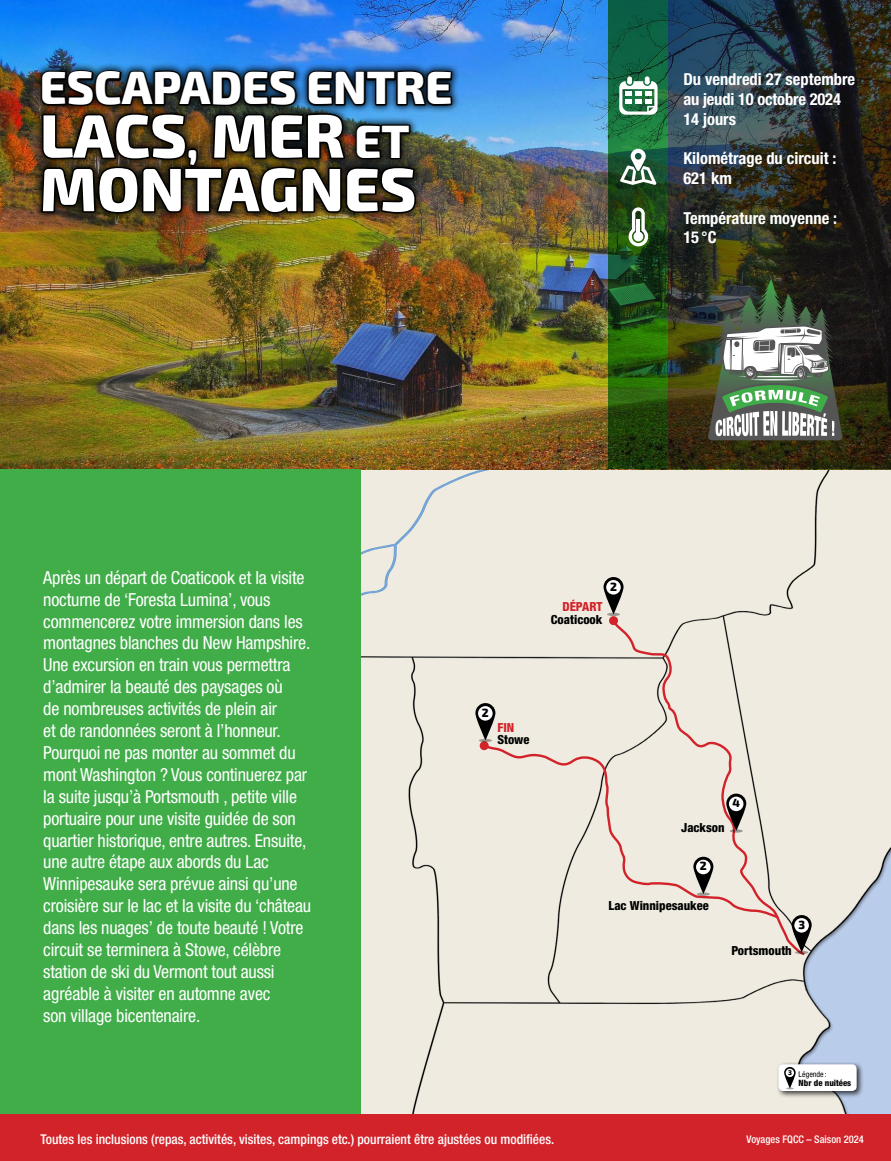
<style>
.page{position:relative;width:891px;height:1161px;background:#fff}
.page>*{position:absolute;margin:0;border:0;box-sizing:border-box;transform-origin:0 0}
.t1{font:800 61.2px/53.6px "Exo 2";color:#fff}
.t2{font:800 45.9px "Exo 2";color:#fff}
.t3{font:condensed 18px/21.9px "Helvetica Neue";letter-spacing:-.01em;color:#fff}
.t4{font:700 condensed 16.5px/19.8px "Helvetica Neue";color:#fff}
.t5{font:500 condensed 13.5px "Helvetica Neue";color:#fff}
.t6{font:800 condensed 12.6px "Helvetica Neue";color:#000}
.t7{font:800 condensed 12.6px "Helvetica Neue";color:#d2232a}
.t8{font:800 11.7px "Exo 2";color:#000}
.t9{font:500 condensed 10.5px "Helvetica Neue";color:#fff}
.t10{font:800 condensed 8.7px "Helvetica Neue";color:#000}
.t11{font:condensed 7.95px "Helvetica Neue";color:#000}
.t12{font:800 6.75px "Exo 2";color:#000}
.s1{font-size:45.9px}
</style>
<div class="page">
<img style="left:360px;top:469px;width:531px;height:646px">
<div style="left:776px;top:1062px;width:88px;height:36px;background:#000;opacity:.75"></div>
<div style="left:779px;top:1064px;width:78px;height:27px;background:#fff;border-radius:5px"></div>
<svg style="left:784px;top:1067px;width:12px;height:21px"></svg>
<div style="left:786px;top:1069px;width:8px;height:8px;background:#fff;border-radius:50%"></div>
<img style="left:0;top:0;width:609px;height:469px">
<img style="left:668px;top:0;width:223px;height:469px">
<svg style="left:609px;top:0;width:59px;height:469px;background:#1b5621"></svg>
<div style="left:0;top:469px;width:360px;height:651px;background:#41ad49"></div>
<div style="left:627px;top:76px;width:5px;height:8px;background:#fff;border-radius:2px"></div>
<div style="left:645px;top:76px;width:5px;height:8px;background:#fff;border-radius:2px"></div>
<svg style="left:619px;top:81px;width:39px;height:34px"></svg>
<svg style="left:620px;top:149px;width:36px;height:36px"></svg>
<svg style="left:629px;top:207px;width:19px;height:39px"></svg>
<div style="left:633px;top:232px;width:10px;height:9px;background:#fff;border-radius:50%"></div>
<hr style="left:637px;top:219px;width:3px;height:17px;background:#fff">
<div style="left:0;top:1115px;width:891px;height:46px;background:#d2232a"></div>
<div style="left:33px;top:62px;width:428px;height:159px;background:#000;opacity:.8"></div>
<img style="left:39px;top:0;width:415px;height:215px">
<svg style="left:708px;top:279px;width:134px;height:161px"></svg>
<svg style="left:607px;top:613px;width:13px;height:3px"></svg>
<svg style="left:604px;top:577px;width:20px;height:37px"></svg>
<div style="left:606px;top:580px;width:15px;height:15px;background:#fff;border-radius:50%"></div>
<svg style="left:609px;top:616px;width:9px;height:9px"></svg>
<div style="left:610px;top:618px;width:196px;height:339px;background:#efebe0"></div>
<svg style="left:795px;top:951px;width:13px;height:3px"></svg>
<svg style="left:792px;top:915px;width:20px;height:37px"></svg>
<div style="left:794px;top:918px;width:15px;height:15px;background:#fff;border-radius:50%"></div>
<svg style="left:480px;top:741px;width:9px;height:9px"></svg>
<svg style="left:479px;top:739px;width:13px;height:3px"></svg>
<svg style="left:475px;top:703px;width:20px;height:37px"></svg>
<div style="left:478px;top:706px;width:15px;height:15px;background:#fff;border-radius:50%"></div>
<div style="left:481px;top:743px;width:299px;height:177px;background:#efebe0"></div>
<svg style="left:697px;top:892px;width:13px;height:4px"></svg>
<svg style="left:693px;top:857px;width:20px;height:37px"></svg>
<div style="left:696px;top:860px;width:15px;height:14px;background:#fff;border-radius:50%"></div>
<h2 class="t2" style="left:40px;top:60px;width:414px">ESCAPADES ENTRE</h2>
<h1 class="t1" style="left:40px;top:111px;width:378px">LACS<span class="s1">,</span> MER <span class="s1">ET<br></span>MONTAGNES</h1>
<p class="t4" style="left:683px;top:69px;width:173px">Du vendredi 27 septembre au jeudi 10 octobre 2024<br>14 jours</p>
<p class="t4" style="left:683px;top:148px;width:155px">Kilométrage du circuit :<br>621 km</p>
<p class="t4" style="left:683px;top:208px;width:155px">Température moyenne :<br>15 °C</p>
<p class="t3" style="left:43px;top:566px;width:269px">Après un départ de Coaticook et la visite nocturne de ‘Foresta Lumina’, vous commencerez votre immersion dans les montagnes blanches du New Hampshire.<br>Une excursion en train vous permettra d’admirer la beauté des paysages où<br>de nombreuses activités de plein air<br>et de randonnées seront à l’honneur.<br>Pourquoi ne pas monter au sommet du mont Washington ? Vous continuerez par la suite jusqu’à Portsmouth , petite ville portuaire pour une visite guidée de son quartier historique, entre autres. Ensuite, une autre étape aux abords du Lac Winnipesauke sera prévue ainsi qu’une croisière sur le lac et la visite du ‘château dans les nuages’ de toute beauté ! Votre circuit se terminera à Stowe, célèbre station de ski du Vermont tout aussi agréable à visiter en automne avec<br>son village bicentenaire.</p>
<p class="t7" style="left:562px;top:599px;width:41px">DÉPART</p>
<p class="t6" style="left:551px;top:612px;width:53px">Coaticook</p>
<p class="t8" style="left:610px;top:580px;width:8px">2</p>
<p class="t8" style="left:482px;top:706px;width:8px">2</p>
<p class="t7" style="left:497px;top:720px;width:18px">FIN</p>
<p class="t6" style="left:497px;top:732px;width:34px">Stowe</p>
<p class="t6" style="left:681px;top:820px;width:45px">Jackson</p>
<p class="t8" style="left:733px;top:796px;width:9px">4</p>
<p class="t8" style="left:700px;top:859px;width:8px">2</p>
<p class="t6" style="left:609px;top:898px;width:102px">Lac Winnipesaukee</p>
<p class="t8" style="left:798px;top:918px;width:8px">3</p>
<p class="t6" style="left:731px;top:943px;width:62px">Portsmouth</p>
<p class="t12" style="left:788px;top:1069px;width:5px">3</p>
<p class="t11" style="left:799px;top:1069px;width:29px">Légende :</p>
<p class="t10" style="left:799px;top:1078px;width:54px">Nbr de nuitées</p>
<p class="t5" style="left:40px;top:1131px;width:515px">Toutes les inclusions (repas, activités, visites, campings etc.) pourraient être ajustées ou modifiées.</p>
<p class="t9" style="left:747px;top:1133px;width:119px">Voyages FQCC – Saison 2024</p>
</div>
